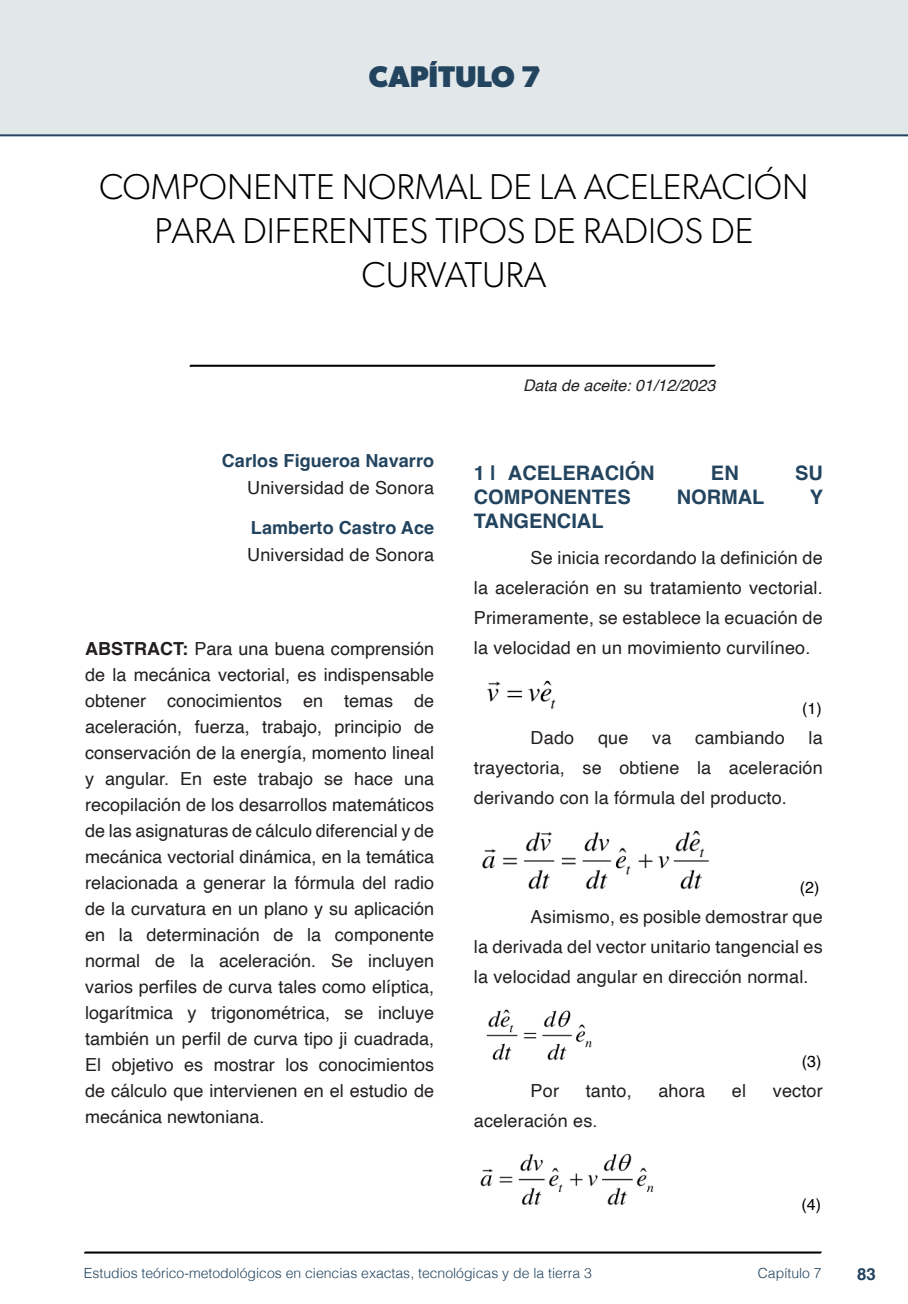
<style>
.page{position:relative;width:908px;height:1304px;background:#fff}
.page>*{position:absolute;margin:0;border:0;box-sizing:border-box;transform-origin:0 0}
.t1{font:300 36px/44px "Gibson";color:#000;text-align:center}
.t2{font:700 30px "Gibson";color:#23445f}
.t3{font:700 20px "Helvetica";color:#23445f}
.t4{font:18px/26px "Helvetica";letter-spacing:.01em;color:#231f20;text-align:justify}
.t5{font:700 18px "Helvetica";letter-spacing:.005em;color:#23445f}
.t6{font:700 16.8px "Helvetica";color:#23445f}
.t7{font:italic 16px "Helvetica";color:#231f20}
.t8{font:16px "Helvetica";color:#000}
.t9{font:300 14px "Helvetica";color:#23445f}
.s1{font-weight:700}
</style>
<div class="page">
<svg style="left:84px;top:1251px;width:737px;height:3px;background:#515151"></svg>
<svg style="left:189px;top:364px;width:526px;height:3px;background:#4f4f4f"></svg>
<div style="left:0;top:0;width:907px;height:136px;background:#e2e7e9"></div>
<div style="left:44px;top:72px;width:68px;height:61px;background:#e2e7e9"></div>
<img style="left:486px;top:680px;width:70px;height:29px">
<img style="left:482px;top:830px;width:227px;height:60px">
<img style="left:486px;top:1009px;width:106px;height:52px">
<img style="left:480px;top:1153px;width:174px;height:53px">
<h2 class="t2" style="left:369px;top:58px;width:173px">CAPÍTULO 7</h2>
<h1 class="t1" style="left:99px;top:164px;width:710px">COMPONENTE NORMAL DE LA ACELERACIÓN<br>PARA DIFERENTES TIPOS DE RADIOS DE<br>CURVATURA</h1>
<p class="t5" style="left:222px;top:450px;width:214px">Carlos Figueroa Navarro</p>
<p class="t4" style="left:247px;top:476px;width:188px">Universidad de Sonora</p>
<p class="t5" style="left:251px;top:516px;width:184px">Lamberto Castro Ace</p>
<p class="t4" style="left:247px;top:542px;width:188px">Universidad de Sonora</p>
<p class="t4" style="left:85px;top:636px;width:350px"><span class="s1">ABSTRACT:</span> Para una buena comprensión de la mecánica vectorial, es indispensable obtener conocimientos en temas de aceleración, fuerza, trabajo, principio de conservación de la energía, momento lineal y angular. En este trabajo se hace una recopilación de los desarrollos matemáticos de las asignaturas de cálculo diferencial y de mecánica vectorial dinámica, en la temática relacionada a generar la fórmula del radio de la curvatura en un plano y su aplicación en la determinación de la componente normal de la aceleración. Se incluyen varios perfiles de curva tales como elíptica, logarítmica y trigonométrica, se incluye también un perfil de curva tipo ji cuadrada, El objetivo es mostrar los conocimientos de cálculo que intervienen en el estudio de mecánica newtoniana.</p>
<p class="t7" style="left:523px;top:373px;width:194px">Data de aceite: 01/12/2023</p>
<p class="t3" style="left:473px;top:461px;width:182px">1 | ACELERACIÓN</p>
<p class="t3" style="left:710px;top:461px;width:29px">EN</p>
<p class="t3" style="left:794px;top:461px;width:29px">SU</p>
<p class="t3" style="left:473px;top:485px;width:158px">COMPONENTES</p>
<p class="t3" style="left:676px;top:485px;width:89px">NORMAL</p>
<p class="t3" style="left:809px;top:485px;width:15px">Y</p>
<p class="t3" style="left:473px;top:509px;width:131px">TANGENCIAL</p>
<p class="t4" style="left:473px;top:543px;width:350px;line-height:30px;text-indent:57px">Se inicia recordando la definición de la aceleración en su tratamiento vectorial.<br>Primeramente, se establece la ecuación de la velocidad en un movimiento curvilíneo.</p>
<p class="t8" style="left:801px;top:696px;width:21px">(1)</p>
<p class="t4" style="left:530px;top:725px;width:45px">Dado</p>
<p class="t4" style="left:597px;top:725px;width:32px">que</p>
<p class="t4" style="left:652px;top:725px;width:21px">va</p>
<p class="t4" style="left:695px;top:725px;width:91px">cambiando</p>
<p class="t4" style="left:473px;top:723px;width:350px;line-height:30px;text-indent:334px">la trayectoria, se obtiene la aceleración derivando con la fórmula del producto.</p>
<p class="t8" style="left:799px;top:875px;width:21px">(2)</p>
<p class="t4" style="left:473px;top:902px;width:350px;line-height:30px;text-indent:57px">Asimismo, es posible demostrar que la derivada del vector unitario tangencial es la velocidad angular en dirección normal.</p>
<p class="t8" style="left:801px;top:1049px;width:21px">(3)</p>
<p class="t4" style="left:530px;top:1078px;width:30px">Por</p>
<p class="t4" style="left:585px;top:1078px;width:47px">tanto,</p>
<p class="t4" style="left:658px;top:1078px;width:48px">ahora</p>
<p class="t4" style="left:731px;top:1078px;width:16px">el</p>
<p class="t4" style="left:772px;top:1078px;width:51px">vector</p>
<p class="t4" style="left:473px;top:1108px;width:125px">aceleración es.</p>
<p class="t8" style="left:801px;top:1192px;width:21px">(4)</p>
<p class="t9" style="left:84px;top:1261px;width:509px">Estudios teórico-metodológicos en ciencias exactas, tecnológicas y de la tierra 3</p>
<p class="t9" style="left:757px;top:1261px;width:65px">Capítulo 7</p>
<p class="t6" style="left:856px;top:1264px;width:20px">83</p>
</div>
